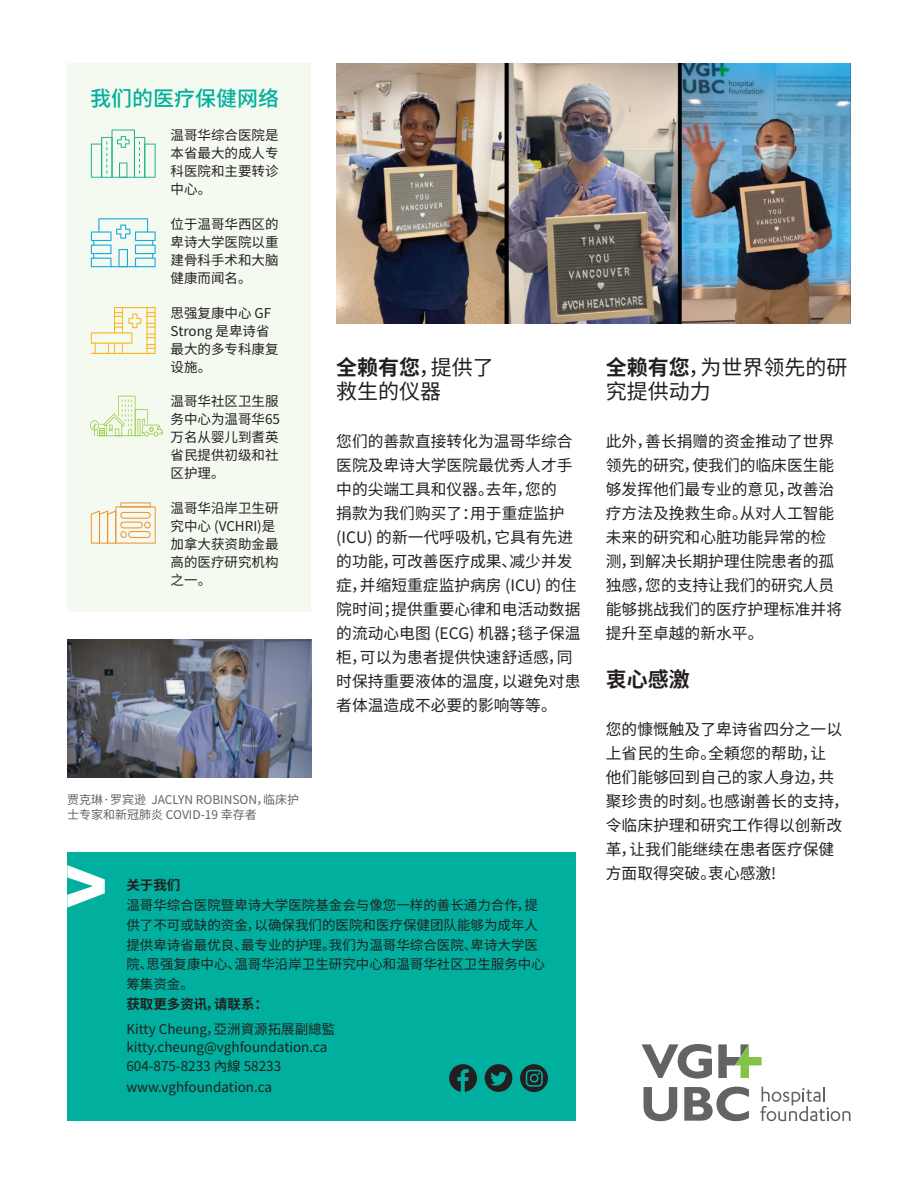
<style>
.page{position:relative;width:918px;height:1188px;background:#fff}
.page>*{position:absolute;margin:0;border:0;box-sizing:border-box;transform-origin:0 0}
.t1{font:21px/24px "Noto Sans CJ Ksc";color:#231f20}
.t2{font:500 21px "Noto Sans CJ Ksc";color:#00af9d}
.t3{font:700 21px "Noto Sans CJ Ksc";color:#231f20}
.t4{font:15.75px/24px "Noto Sans CJ Ksc";color:#231f20}
.Boiler_Plate{font:13.5px/18px "Noto Sans CJ Ksc";color:#231f20}
.Boiler_Plate-2{font:700 13.5px "Noto Sans CJ Ksc";color:#231f20}
.t5{font:12px/15px "Noto Sans CJ Ksc";color:#636366}
.s1{font-weight:700}
</style>
<div class="page">
<div style="left:68px;top:63px;width:243px;height:549px;background:#f5faf0"></div>
<div style="left:68px;top:852px;width:508px;height:268px;background:#00af9d"></div>
<svg style="left:67px;top:865px;width:38px;height:43px"></svg>
<svg style="left:485px;top:1064px;width:27px;height:28px"></svg>
<svg style="left:449px;top:1064px;width:28px;height:28px"></svg>
<svg style="left:520px;top:1064px;width:28px;height:28px"></svg>
<img style="left:336px;top:63px;width:514px;height:261px">
<svg style="left:760px;top:1087px;width:90px;height:34px"></svg>
<svg style="left:642px;top:1044px;width:70px;height:35px"></svg>
<svg style="left:644px;top:1087px;width:33px;height:34px"></svg>
<svg style="left:718px;top:1044px;width:44px;height:34px"></svg>
<svg style="left:684px;top:1087px;width:65px;height:34px"></svg>
<img style="left:68px;top:639px;width:243px;height:139px">
<svg style="left:91px;top:502px;width:65px;height:42px"></svg>
<svg style="left:90px;top:396px;width:73px;height:41px"></svg>
<svg style="left:91px;top:307px;width:65px;height:47px"></svg>
<svg style="left:91px;top:218px;width:65px;height:49px"></svg>
<svg style="left:91px;top:130px;width:65px;height:48px"></svg>
<p class="t2" style="left:90px;top:86px;width:190px">我们的医疗保健网络</p>
<p class="Boiler_Plate" style="left:171px;top:127px;width:110px;text-align:justify">温哥华综合医院是本省最大的成人专科医院和主要转诊中心。</p>
<p class="Boiler_Plate" style="left:171px;top:215px;width:110px;text-align:justify">位于温哥华西区的卑诗大学医院以重建骨科手术和大脑健康而闻名。</p>
<p class="Boiler_Plate" style="left:171px;top:304px;width:110px">思强复康中心 GF<br>Strong 是卑诗省最大的多专科康复设施。</p>
<p class="Boiler_Plate" style="left:171px;top:393px;width:111px;text-align:justify">温哥华社区卫生服务中心为温哥华65万名从婴儿到耆英省民提供初级和社区护理。</p>
<p class="Boiler_Plate" style="left:171px;top:500px;width:110px">温哥华沿岸卫生硏究中心 (VCHRI)是加拿大获资助金最高的医疗研究机构之一。</p>
<p class="t5" style="left:67px;top:793px;width:233px">贾克琳·罗宾逊 JACLYN ROBINSON，临床护士专家和新冠肺炎 COVID-19 幸存者</p>
<p class="t1" style="left:336px;top:355px;width:159px"><span class="s1">全赖有您</span>，提供了救生的仪器</p>
<p class="t4" style="left:336px;top:429px;width:246px">您们的善款直接转化为温哥华综合医院及卑诗大学医院最优秀人才手中的尖端工具和仪器。去年，您的<br>捐款为我们购买了：用于重症监护(ICU) 的新一代呼吸机，它具有先进的功能，可改善医疗成果、减少并发症，并缩短重症监护病房 (ICU) 的住院时间；提供重要心律和电活动数据的流动心电图 (ECG) 机器；毯子保温柜，可以为患者提供快速舒适感，同时保持重要液体的温度，以避免对患者体温造成不必要的影响等等。</p>
<h4 class="Boiler_Plate-2" style="left:126px;top:877px;width:55px">关于我们</h4>
<p class="Boiler_Plate" style="left:126px;top:895px;width:420px;line-height:19.8px">温哥华综合医院暨卑诗大学医院基金会与像您一样的善长通力合作，提供了不可或缺的资金，以确保我们的医院和医疗保健团队能够为成年人提供卑诗省最优良、最专业的护理。我们为温哥华综合医院、卑诗大学医院、思强复康中心、温哥华沿岸卫生研究中心和温哥华社区卫生服务中心筹集资金。</p>
<p class="Boiler_Plate-2" style="left:126px;top:997px;width:143px">获取更多资讯，请联系：</p>
<p class="Boiler_Plate" style="left:126px;top:1020px;width:210px">Kitty Cheung，亞洲資源拓展副總監</p>
<p class="Boiler_Plate" style="left:126px;top:1039px;width:203px">kitty.cheung@vghfoundation.ca</p>
<p class="Boiler_Plate" style="left:126px;top:1057px;width:156px">604-875-8233 內線 58233</p>
<p class="Boiler_Plate" style="left:126px;top:1079px;width:147px">www.vghfoundation.ca</p>
<p class="t1" style="left:606px;top:355px;width:243px"><span class="s1">全赖有您</span>，为世界领先的研究提供动力</p>
<p class="t4" style="left:606px;top:429px;width:238px">此外，善长捐赠的资金推动了世界领先的研究，使我们的临床医生能够发挥他们最专业的意见，改善治疗方法及挽救生命。从对人工智能未来的硏究和心脏功能异常的检测，到解决长期护理住院患者的孤独感，您的支持让我们的研究人员能够挑战我们的医疗护理标准并将提升至卓越的新水平。</p>
<p class="t3" style="left:606px;top:667px;width:85px">衷心感激</p>
<p class="t4" style="left:606px;top:717px;width:245px">您的慷慨触及了卑诗省四分之一以上省民的生命。全頼您的帮助，让<br>他们能够回到自己的家人身边，共聚珍贵的时刻。也感谢善长的支持，令临床护理和研究工作得以创新改革，让我们能继续在患者医疗保健方面取得突破。衷心感激!</p>
</div>
